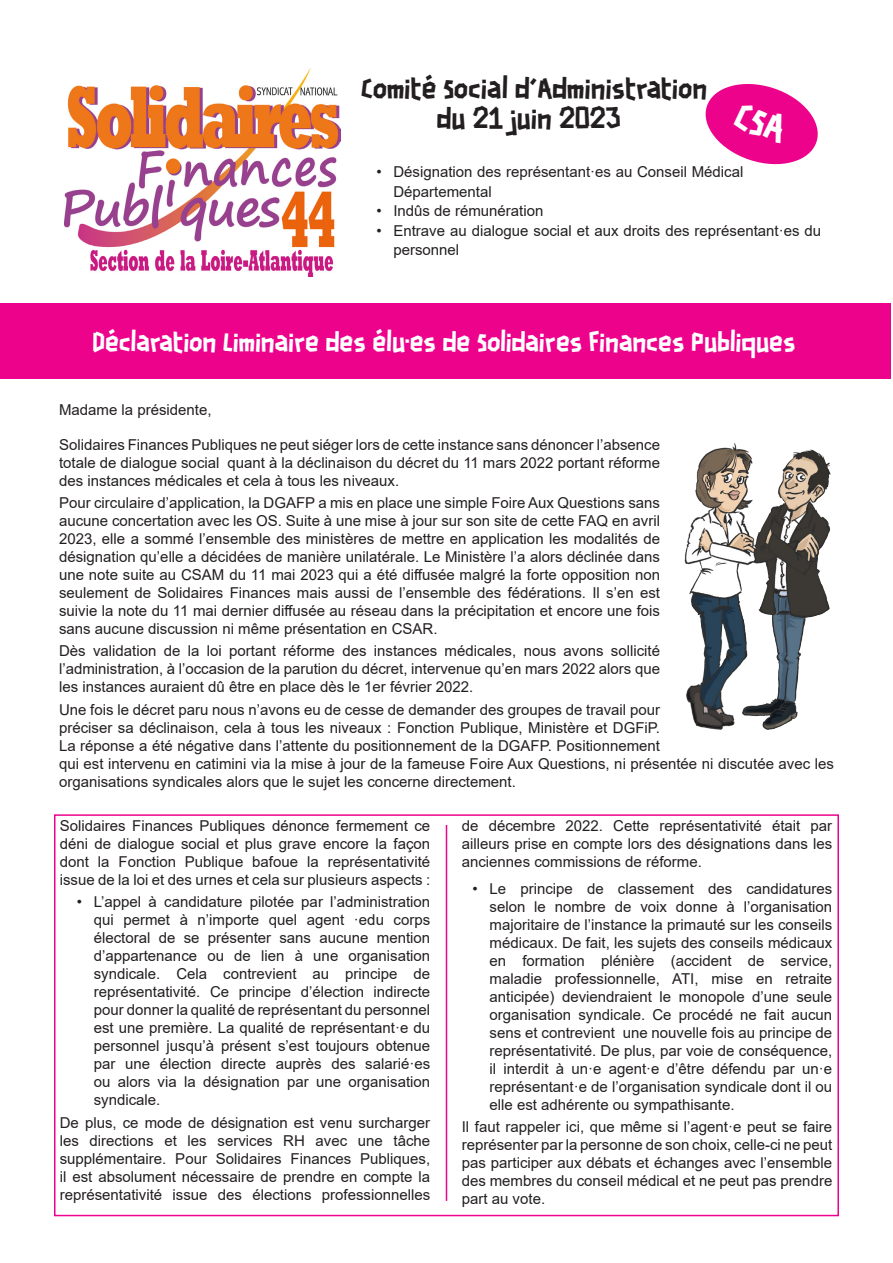
<style>
.page{position:relative;width:893px;height:1263px;background:#fff}
.page>*{position:absolute;margin:0;border:0;box-sizing:border-box;transform-origin:0 0}
.t1{font:25.5px "Scotchlidaires";color:#231f20}
.t2{font:24px "Scotchlidaires";color:#fff}
.t3{font:15px/18px "Arial";color:#231f20;text-align:justify}
</style>
<div class="page">
<img style="left:65px;top:68px;width:275px;height:208px">
<div style="left:0;top:303px;width:890px;height:75px;background:#ed028c"></div>
<img style="left:684px;top:442px;width:147px;height:288px">
<div style="left:54px;top:814px;width:785px;height:402px;border:2px solid #ed028c"></div>
<hr style="left:446px;top:825px;width:1px;height:376px;background:#ed028c">
<svg style="left:705px;top:84px;width:113px;height:81px"></svg>
<p class="t1" style="left:361px;top:71px;width:348px">Comité Social d’Administration</p>
<p class="t1" style="left:437px;top:101px;width:185px">du 21 juin 2023</p>
<p class="t3" style="left:393px;top:162px;width:351px;line-height:19.5px;text-indent:-17px">• Désignation des représentant·es au Conseil Médical<br>Départemental</p>
<p class="t3" style="left:376px;top:202px;width:169px">• Indûs de rémunération</p>
<p class="t3" style="left:393px;top:221px;width:429px;line-height:19.5px;text-indent:-17px">• Entrave au dialogue social et aux droits des représentant·es du personnel</p>
<p class="t2" style="left:92px;top:325px;width:705px">Déclaration Liminaire des élu·es de Solidaires Finances Publiques</p>
<p class="t3" style="left:59px;top:400px;width:154px">Madame la présidente,</p>
<p class="t3" style="left:59px;top:435px;width:603px">Solidaires Finances Publiques ne peut siéger lors de cette instance sans dénoncer l’absence totale de dialogue social quant à la déclinaison du décret du 11 mars 2022 portant réforme des instances médicales et cela à tous les niveaux.</p>
<p class="t3" style="left:59px;top:494px;width:603px">Pour circulaire d’application, la DGAFP a mis en place une simple Foire Aux Questions sans aucune concertation avec les OS. Suite à une mise à jour sur son site de cette FAQ en avril 2023, elle a sommé l’ensemble des ministères de mettre en application les modalités de désignation qu’elle a décidées de manière unilatérale. Le Ministère l’a alors déclinée dans une note suite au CSAM du 11 mai 2023 qui a été diffusée malgré la forte opposition non seulement de Solidaires Finances mais aussi de l’ensemble des fédérations. Il s’en est suivie la note du 11 mai dernier diffusée au réseau dans la précipitation et encore une fois sans aucune discussion ni même présentation en CSAR.</p>
<p class="t3" style="left:59px;top:642px;width:603px">Dès validation de la loi portant réforme des instances médicales, nous avons sollicité l’administration, à l’occasion de la parution du décret, intervenue qu’en mars 2022 alors que les instances auraient dû être en place dès le 1er février 2022.</p>
<p class="t3" style="left:59px;top:700px;width:776px;text-align:left">Une fois le décret paru nous n’avons eu de cesse de demander des groupes de travail pour<br>préciser sa déclinaison, cela à tous les niveaux : Fonction Publique, Ministère et DGFiP.<br>La réponse a été négative dans l’attente du positionnement de la DGAFP. Positionnement<br>qui est intervenu en catimini via la mise à jour de la fameuse Foire Aux Questions, ni présentée ni discutée avec les organisations syndicales alors que le sujet les concerne directement.</p>
<p class="t3" style="left:60px;top:817px;width:372px">Solidaires Finances Publiques dénonce fermement ce déni de dialogue social et plus grave encore la façon dont la Fonction Publique bafoue la représentativité issue de la loi et des urnes et cela sur plusieurs aspects :</p>
<p class="t3" style="left:94px;top:893px;width:338px;text-indent:-17px">• L’appel à candidature pilotée par l’administration qui permet à n’importe quel agent ·edu corps électoral de se présenter sans aucune mention d’appartenance ou de lien à une organisation syndicale. Cela contrevient au principe de représentativité. Ce principe d’élection indirecte pour donner la qualité de représentant du personnel est une première. La qualité de représentant·e du personnel jusqu’à présent s’est toujours obtenue par une élection directe auprès des salarié·es ou alors via la désignation par une organisation syndicale.</p>
<p class="t3" style="left:60px;top:1113px;width:372px">De plus, ce mode de désignation est venu surcharger les directions et les services RH avec une tâche supplémentaire. Pour Solidaires Finances Publiques, il est absolument nécessaire de prendre en compte la représentativité issue des élections professionnelles</p>
<p class="t3" style="left:462px;top:817px;width:372px">de décembre 2022. Cette représentativité était par ailleurs prise en compte lors des désignations dans les anciennes commissions de réforme.</p>
<p class="t3" style="left:489px;top:879px;width:344px;text-indent:-17px">• Le principe de classement des candidatures selon le nombre de voix donne à l’organisation majoritaire de l’instance la primauté sur les conseils médicaux. De fait, les sujets des conseils médicaux en formation plénière (accident de service, maladie professionnelle, ATI, mise en retraite anticipée) deviendraient le monopole d’une seule organisation syndicale. Ce procédé ne fait aucun sens et contrevient une nouvelle fois au principe de représentativité. De plus, par voie de conséquence, il interdit à un·e agent·e d’être défendu par un·e représentant·e de l’organisation syndicale dont il ou elle est adhérente ou sympathisante.</p>
<p class="t3" style="left:462px;top:1117px;width:372px">Il faut rappeler ici, que même si l’agent·e peut se faire représenter par la personne de son choix, celle-ci ne peut pas participer aux débats et échanges avec l’ensemble des membres du conseil médical et ne peut pas prendre part au vote.</p>
</div>
